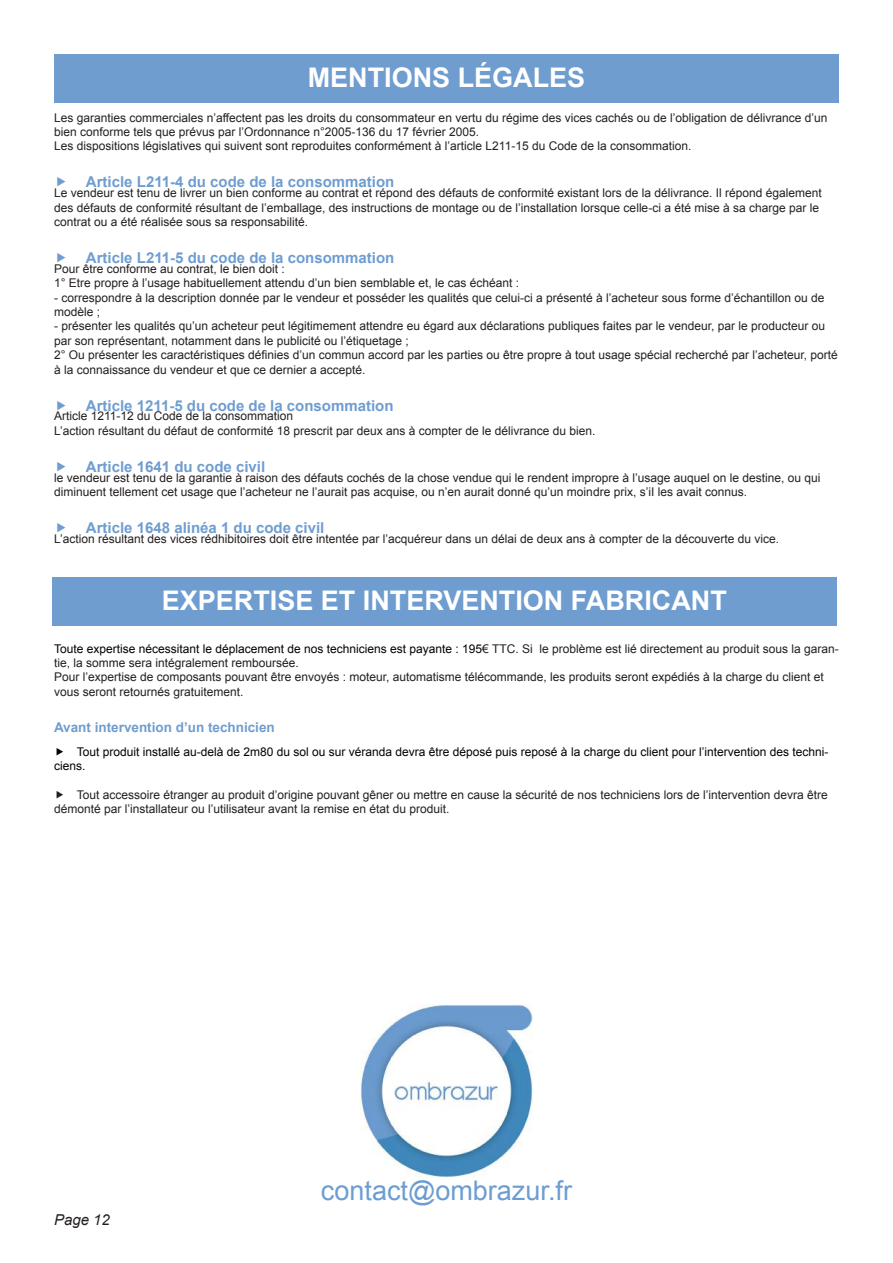
<style>
.page{position:relative;width:893px;height:1263px;background:#fff}
.page>*{position:absolute;margin:0;border:0;box-sizing:border-box;transform-origin:0 0}
.t1{font:700 27px "Arial";color:#fff}
.t2{font:27px "Arial";color:#6b9dd3}
.t3{font:700 15px "Arial";color:#6f9dd0}
.t4{font:italic 15px "Arial";color:#241f1f}
.t5{font:700 13.5px "Arial";color:#6f9dd0}
.t6{font:12px/14.4px "Arial";color:#241f1f}
.t7{font:12px/14.4px "Arial";color:#070102}
.s1{color:#070102}
</style>
<div class="page">
<img style="left:360px;top:1004px;width:173px;height:173px">
<div style="left:54px;top:54px;width:785px;height:49px;background:#6f9dd0"></div>
<div style="left:52px;top:577px;width:785px;height:49px;background:#6f9dd0"></div>
<h1 class="t1" style="left:308px;top:60px;width:279px">MENTIONS LÉGALES</h1>
<p class="t6" style="left:54px;top:110px;width:775px">Les garanties commerciales n’affectent pas les droits du consommateur en vertu du régime des vices cachés ou de l’obligation de délivrance d’un bien conforme tels que prévus par l’Ordonnance n°2005-136 du 17 février 2005.<br>Les dispositions législatives qui suivent sont reproduites conformément à l’article L211-15 du Code de la consommation.</p>
<p class="t3" style="left:86px;top:172px;width:310px">Article L211-4 du code de la consommation</p>
<p class="t6" style="left:54px;top:186px;width:769px">Le vendeur est tenu de livrer un bien conforme au contrat et répond des défauts de conformité existant lors de la délivrance. Il répond également des défauts de conformité résultant de l’emballage, des instructions de montage ou de l’installation lorsque celle-ci a été mise à sa charge par le contrat ou a été réalisée sous sa responsabilité.</p>
<p class="t3" style="left:86px;top:248px;width:310px">Article L211-5 du code de la consommation</p>
<p class="t6" style="left:54px;top:261px;width:467px">Pour être conforme au contrat, le bien doit :<br>1° Etre propre à l’usage habituellement attendu d’un bien semblable et, le cas échéant :</p>
<p class="t6" style="left:54px;top:290px;width:772px">- correspondre à la description donnée par le vendeur et posséder les qualités que celui-ci a présenté à l’acheteur sous forme d’échantillon ou de modèle ;</p>
<p class="t6" style="left:54px;top:319px;width:785px">- présenter les qualités qu’un acheteur peut légitimement attendre eu égard aux déclarations publiques faites par le vendeur, par le producteur ou par son représentant, notamment dans le publicité ou l’étiquetage ;<br>2° Ou présenter les caractéristiques définies d’un commun accord par les parties ou être propre à tout usage spécial recherché par l’acheteur, porté à la connaissance du vendeur et que ce dernier a accepté.</p>
<p class="t3" style="left:86px;top:395px;width:309px">Article 1211-5 du code de la consommation</p>
<p class="t6" style="left:54px;top:409px;width:543px">Article 1211-12 du Code de la consommation<br>L’action résultant du défaut de conformité 18 prescrit par deux ans à compter de le délivrance du bien.</p>
<p class="t3" style="left:86px;top:456px;width:181px">Article 1641 du code civil</p>
<p class="t6" style="left:54px;top:470px;width:768px">le vendeur est tenu de la garantie à raison des défauts cochés de la chose vendue qui le rendent impropre à l’usage auquel on le destine, ou qui diminuent tellement cet usage que l’acheteur ne l’aurait pas acquise, ou n’en aurait donné qu’un moindre prix, s’iI les avait connus.</p>
<p class="t3" style="left:86px;top:518px;width:240px">Article 1648 alinéa 1 du code civil</p>
<p class="t6" style="left:54px;top:531px;width:727px">L’action résultant des vices rédhibitoires doit être intentée par l’acquéreur dans un délai de deux ans à compter de la découverte du vice.</p>
<h1 class="t1" style="left:162px;top:583px;width:567px">EXPERTISE ET INTERVENTION FABRICANT</h1>
<p class="t6" style="left:54px;top:641px;width:786px"><span class="s1">Toute expertise nécessitant le déplacement de nos techniciens est payante : 195</span>€ TTC. Si le problème est lié directement au produit sous la garan&shy;tie, la somme sera intégralement remboursée.<br>Pour l’expertise de composants pouvant être envoyés : moteur, automatisme télécommande, les produits seront expédiés à la charge du client et vous seront retournés gratuitement.</p>
<p class="t5" style="left:54px;top:718px;width:222px">Avant intervention d’un technicien</p>
<p class="t7" style="left:54px;top:744px;width:776px;text-indent:23px">Tout produit installé au-delà de 2m80 du sol ou sur véranda devra être déposé puis reposé à la charge du client pour l’intervention des techni&shy;ciens.</p>
<p class="t6" style="left:54px;top:788px;width:775px;text-indent:23px">Tout accessoire étranger au produit d’origine pouvant gêner ou mettre en cause la sécurité de nos techniciens lors de l’intervention devra être démonté par l’installateur ou l’utilisateur avant la remise en état du produit.</p>
<p class="t4" style="left:54px;top:1210px;width:57px">Page 12</p>
<h1 class="t2" style="left:321px;top:1173px;width:253px">contact@ombrazur.fr</h1>
</div>
